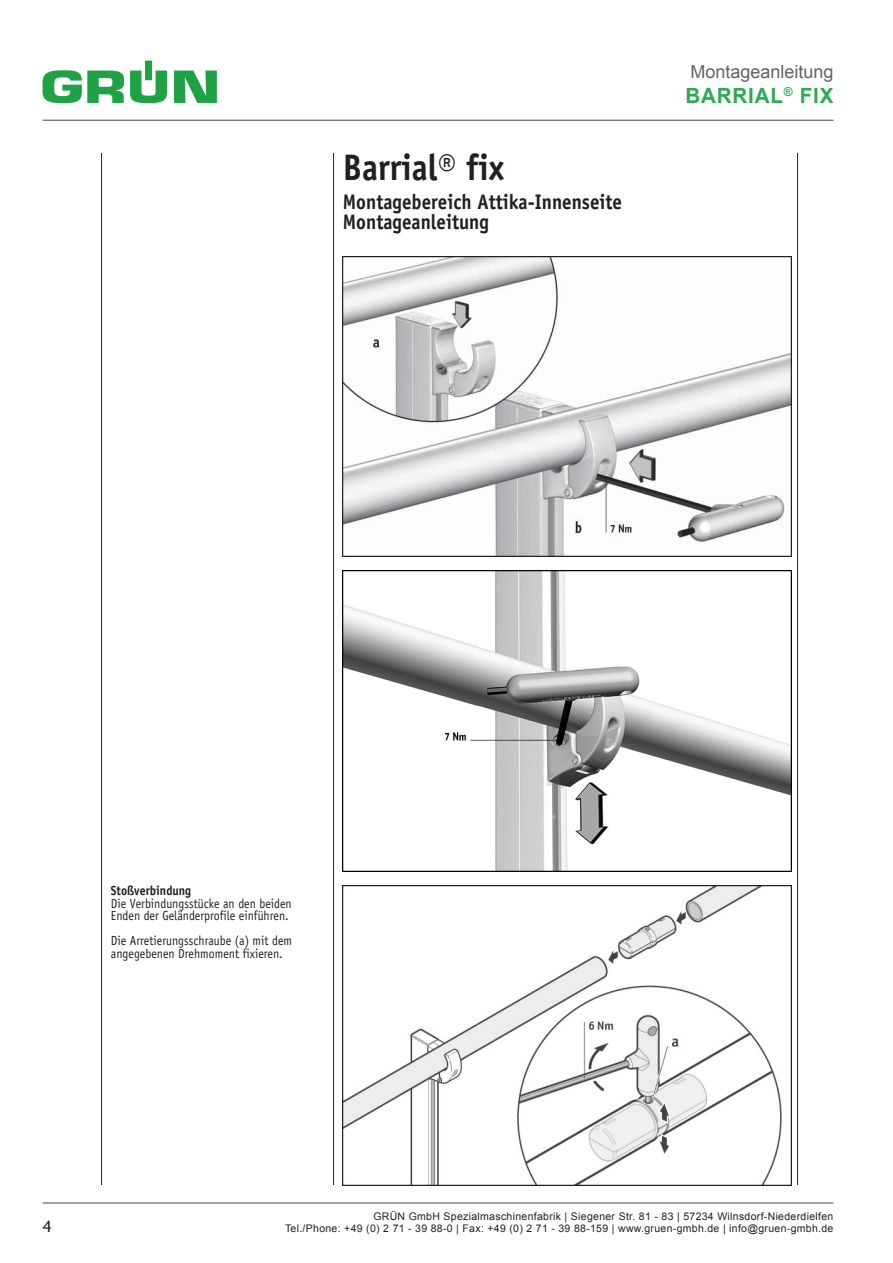
<style>
.page{position:relative;width:893px;height:1263px;background:#fff}
.page>*{position:absolute;margin:0;border:0;box-sizing:border-box;transform-origin:0 0}
.t1{font:700 36.9px "Officina Sans Std";color:#231f20;scale:.9 1}
.t2{font:700 21.15px/20.2px "Officina Sans Std";color:#231f20;scale:.9 1}
.t3{font:700 21px "Arial";letter-spacing:.04em;color:#2daa52}
.t4{font:18px "Arial";color:#636366}
.t5{font:500 16.5px "Stone Sans Std";color:#231f20}
.t6{font:13.2px/12.5px "Officina Sans Std";color:#231f20;scale:.9 1}
.t7{font:10.5px "Arial";letter-spacing:.03em;color:#231f20}
.s1{font-weight:700}
</style>
<div class="page">
<svg style="left:43px;top:70px;width:81px;height:33px"></svg>
<svg style="left:130px;top:71px;width:37px;height:32px"></svg>
<svg style="left:174px;top:71px;width:43px;height:32px"></svg>
<div style="left:145px;top:61px;width:7px;height:19px;background:#1fa245"></div>
<hr style="left:43px;top:120px;width:790px;height:1px;background:#636366">
<hr style="left:43px;top:1202px;width:790px;height:1px;background:#636366">
<hr style="left:101px;top:153px;width:1px;height:1031px;background:#231f20">
<hr style="left:333px;top:153px;width:1px;height:1031px;background:#231f20">
<hr style="left:797px;top:153px;width:1px;height:1031px;background:#231f20">
<img style="left:343px;top:256px;width:449px;height:301px">
<img style="left:343px;top:571px;width:449px;height:300px">
<img style="left:343px;top:885px;width:449px;height:300px">
<p class="t1" style="left:343px;top:145px;width:181px">Barrial® fix</p>
<p class="t2" style="left:343px;top:192px;width:312px">Montagebereich Attika-Innenseite<br>Montageanleitung</p>
<h3 class="t4" style="left:690px;top:60px;width:145px">Montageanleitung</h3>
<h3 class="t3" style="left:686px;top:82px;width:149px">BARRIAL<sup>®</sup> FIX</h3>
<p class="t6" style="left:111px;top:885px;width:202px"><span class="s1">Stoßverbindung<br></span>Die Verbindungsstücke an den beiden<br>Enden der Geländerprofile einführen.</p>
<p class="t6" style="left:111px;top:934px;width:203px">Die Arretierungsschraube (a) mit dem angegebenen Drehmoment fixieren.</p>
<p class="t7" style="left:373px;top:1209px;width:462px">GRÜN GmbH Spezialmaschinenfabrik | Siegener Str. 81 - 83 | 57234 Wilnsdorf-Niederdielfen</p>
<h3 class="t5" style="left:43px;top:1216px;width:11px">4</h3>
<p class="t7" style="left:285px;top:1221px;width:550px">Tel./Phone: +49 (0) 2 71 - 39 88-0 | Fax: +49 (0) 2 71 - 39 88-159 | www.gruen-gmbh.de | info@gruen-gmbh.de</p>
</div>
